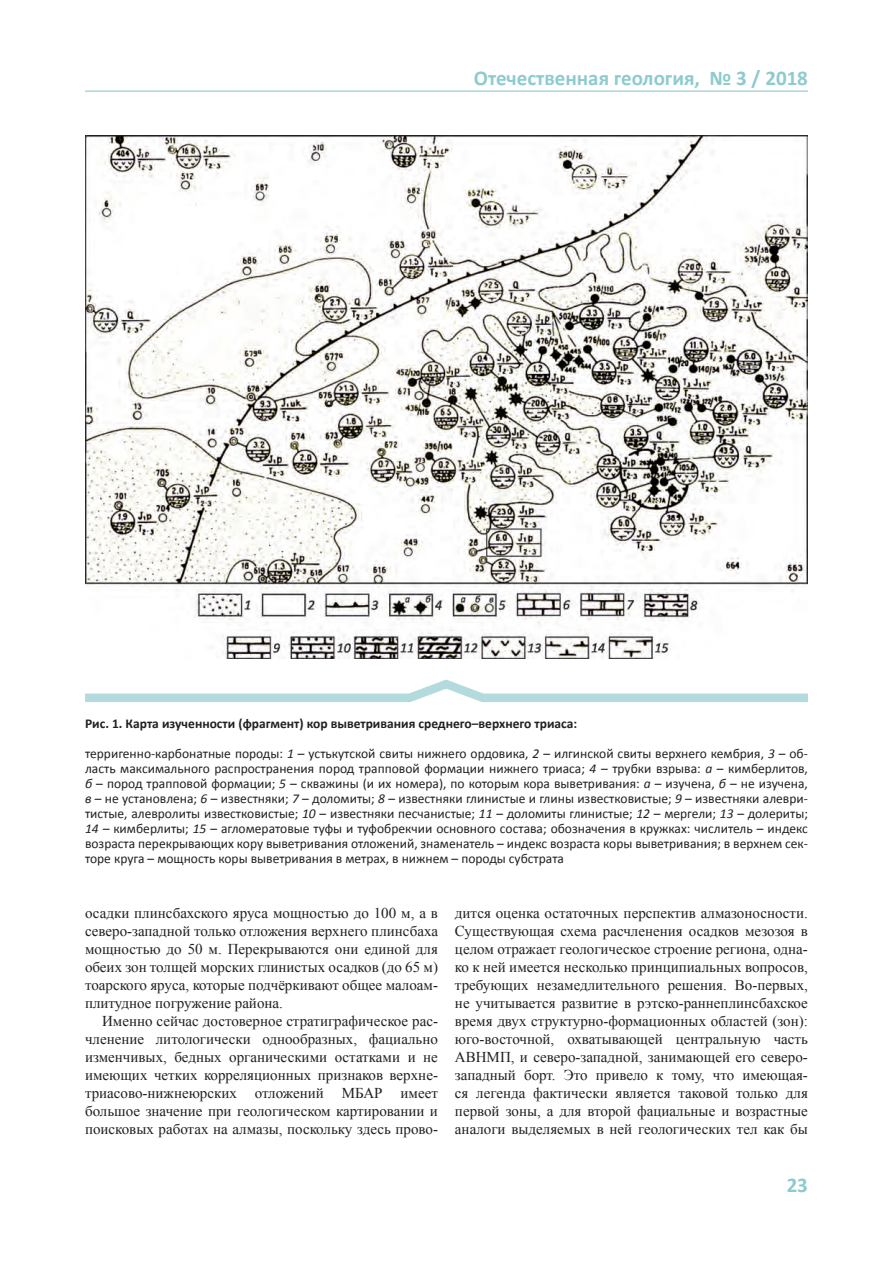
<style>
.page{position:relative;width:893px;height:1263px;background:#fff}
.page>*{position:absolute;margin:0;border:0;box-sizing:border-box;transform-origin:0 0}
.t1{font:700 21px "Calibri";color:#8dcbce}
.t2{font:15px/18px "Times New Roman";color:#231f20;text-align:justify}
.t3{font:13.5px/15px "Calibri";color:#231f20;text-align:justify}
.t4{font:700 13.5px "Calibri";color:#231f20}
.s1{font-style:italic}
</style>
<div class="page">
<hr style="left:85px;top:91px;width:723px;height:1px;background:#8dcbce">
<svg style="left:85px;top:679px;width:723px;height:23px"></svg>
<img style="left:85px;top:135px;width:723px;height:523px">
<p class="t1" style="left:474px;top:65px;width:336px">Отечественная геология, № 3 / 2018</p>
<p class="t4" style="left:85px;top:715px;width:494px">Рис. 1. Карта изученности (фрагмент) кор выветривания среднего–верхнего триаса:</p>
<p class="t3" style="left:85px;top:746px;width:724px">терригенно-карбонатные породы: <span class="s1">1</span> – устькутской свиты нижнего ордовика, <span class="s1">2</span> – илгинской свиты верхнего кембрия, <span class="s1">3</span> – об&shy;ласть максимального распространения пород трапповой формации нижнего триаса; <span class="s1">4</span> – трубки взрыва: <span class="s1">а</span> – кимберлитов, <span class="s1">б</span> – пород трапповой формации; <span class="s1">5</span> – скважины (и их номера), по которым кора выветривания: <span class="s1">а</span> – изучена, <span class="s1">б</span> – не изучена, <span class="s1">в</span> – не установлена; <span class="s1">6</span> – известняки; <span class="s1">7</span> – доломиты; <span class="s1">8</span> – известняки глинистые и глины известковистые; <span class="s1">9</span> – известняки алеври&shy;тистые, алевролиты известковистые; <span class="s1">10</span> – известняки песчанистые; <span class="s1">11</span> – доломиты глинистые; <span class="s1">12</span> – мергели; <span class="s1">13</span> – долериты; <span class="s1">14 –</span> кимберлиты; <span class="s1">15</span> – агломератовые туфы и туфобрекчии основного состава; обозначения в кружках: числитель – индекс возраста перекрывающих кору выветривания отложений, знаменатель – индекс возраста коры выветривания; в верхнем сек&shy;торе круга – мощность коры выветривания в метрах, в нижнем – породы субстрата</p>
<p class="t2" style="left:85px;top:904px;width:354px">осадки плинсбахского яруса мощностью до 100 м, а в</p>
<p class="t2" style="left:85px;top:922px;width:354px">северо-западной только отложения верхнего плинсбаха</p>
<p class="t2" style="left:85px;top:940px;width:354px">мощностью до 50 м. Перекрываются они единой для</p>
<p class="t2" style="left:85px;top:958px;width:354px">обеих зон толщей морских глинистых осадков (до 65 м)</p>
<p class="t2" style="left:85px;top:976px;width:354px">тоарского яруса, которые подчёркивают общее малоам-</p>
<p class="t2" style="left:85px;top:994px;width:199px">плитудное погружение района.</p>
<p class="t2" style="left:102px;top:1012px;width:337px">Именно сейчас достоверное стратиграфическое рас-</p>
<p class="t2" style="left:85px;top:1030px;width:354px">членение литологически однообразных, фациально</p>
<p class="t2" style="left:85px;top:1048px;width:354px">изменчивых, бедных органическими остатками и не</p>
<p class="t2" style="left:85px;top:1066px;width:353px">имеющих четких корреляционных признаков верхне-</p>
<p class="t2" style="left:85px;top:1084px;width:354px">триасово-нижнеюрских отложений МБАР имеет</p>
<p class="t2" style="left:85px;top:1102px;width:354px">большое значение при геологическом картировании и</p>
<p class="t2" style="left:85px;top:1120px;width:354px">поисковых работах на алмазы, поскольку здесь прово-</p>
<p class="t2" style="left:455px;top:904px;width:354px">дится оценка остаточных перспектив алмазоносности.<br>Существующая схема расчленения осадков мезозоя в целом отражает геологическое строение региона, одна&shy;ко к ней имеется несколько принципиальных вопросов, требующих незамедлительного решения. Во-первых, не учитывается развитие в рэтско-раннеплинсбахское время двух структурно-формационных областей (зон): юго-восточной, охватывающей центральную часть АВНМП, и северо-западной, занимающей его северо&shy;западный борт. Это привело к тому, что имеющая&shy;ся легенда фактически является таковой только для первой зоны, а для второй фациальные и возрастные аналоги выделяемых в ней геологических тел как бы</p>
<p class="t1" style="left:787px;top:1171px;width:23px">23</p>
</div>
